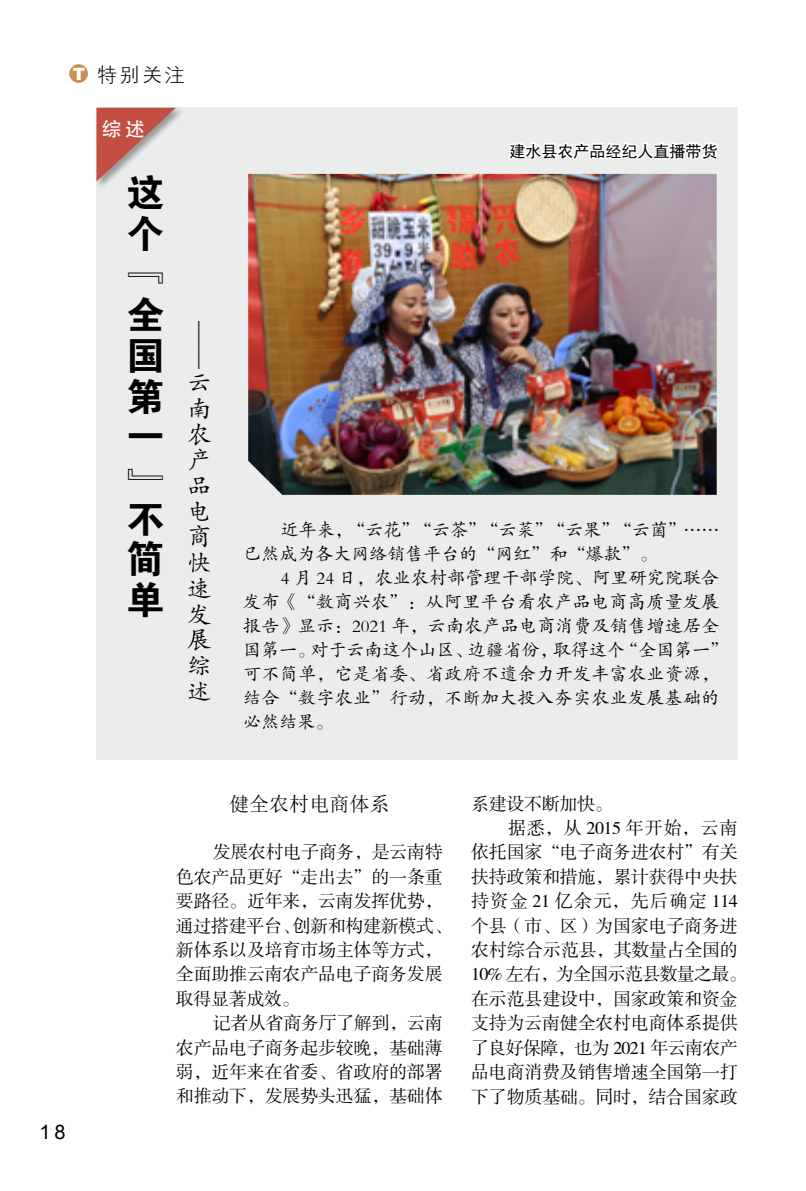
<style>
.page{position:relative;width:806px;height:1191px;background:#fff}
.page>*{position:absolute;margin:0;border:0;box-sizing:border-box;transform-origin:0 0}
.t1{font:38px/40.6px "FZDHTJW GB1 0";color:#000;text-align:justify}
.t2{font:24px/25.6px "FZKTK GBK1 0";color:#000;text-align:justify}
.t3{font:20px "Sim Sun";color:#000}
.t4{font:20px "FZXH1 JW GB1 0";color:#000}
.t5{font:20px "Arial";color:#000}
.t6{font:20px "FZHTK GBK1 0";color:#fff}
.t7{font:18px/24.4px "FZSSK GBK1 0";letter-spacing:-.015em;color:#000}
.t8{font:18px/24px "FZKTK GBK1 0";letter-spacing:.01em;color:#000}
.t9{font:18px "FZSSK GBK1 0";letter-spacing:-.04em;color:#000}
.t10{font:18px "FZSSK GBK1 0";letter-spacing:.08em;color:#000}
.t11{font:18px "FZSSK GBK1 0";letter-spacing:.06em;color:#000}
.t12{font:16px "Sim Hei";color:#000}
.s1{font-family:"Arial";font-weight:900;font-size:17px;color:#fff}
</style>
<div class="page">
<div style="left:69px;top:64px;width:19px;height:19px;background:#c98f56;border-radius:50%"></div>
<div style="left:96px;top:108px;width:641px;height:652px;background:#ebecec"></div>
<img style="left:248px;top:174px;width:468px;height:321px">
<svg style="left:508px;top:142px;width:211px;height:18px"></svg>
<div style="left:95px;top:107px;width:90px;height:84px;background:#ebecec"></div>
<svg style="left:96px;top:108px;width:80px;height:73px"></svg>
<p class="t4" style="left:73px;top:64px;width:113px"><span class="s1">T</span> 特别关注</p>
<p class="t6" style="left:102px;top:118px;width:45px">综 述</p>
<h1 class="t1" style="left:126px;top:173px;width:38px">这个﹃全国第一﹄不简单</h1>
<h2 class="t2" style="left:211px;top:321px;width:49px;rotate:90deg">——</h2>
<h2 class="t2" style="left:187px;top:371px;width:25px">云南农产品电商快速发展综述</h2>
<p class="t12" style="left:509px;top:143px;width:210px">建水县农产品经纪人直播带货</p>
<p class="t8" style="left:243px;top:518px;width:477px;text-indent:37px">近年来，“云花”“云茶”“云菜”“云果”“云菌”……已然成为各大网络销售平台的“网红”和“爆款”。</p>
<p class="t8" style="left:243px;top:566px;width:486px;text-indent:37px">4 月 24 日，农业农村部管理干部学院、阿里研究院联合发布《“数商兴农”：从阿里平台看农产品电商高质量发展报告》显示：2021 年，云南农产品电商消费及销售增速居全国第一。对于云南这个山区、边疆省份，取得这个“全国第一”可不简单，它是省委、省政府不遗余力开发丰富农业资源，结合“数字农业”行动，不断加大投入夯实农业发展基础的必然结果。</p>
<p class="t5" style="left:39px;top:1118px;width:28px">18</p>
<p class="t3" style="left:229px;top:794px;width:161px">健全农村电商体系</p>
<p class="t7" style="left:176px;top:841px;width:277px;text-indent:37px">发展农村电子商务，是云南特色农产品更好“走出去”的一条重要路径。近年来，云南发挥优势，通过搭建平台、创新和构建新模式、新体系以及培育市场主体等方式，全面助推云南农产品电子商务发展取得显著成效。</p>
<p class="t7" style="left:176px;top:1011px;width:268px;text-align:justify;text-indent:37px">记者从省商务厅了解到，云南农产品电子商务起步较晚，基础薄弱，近年来在省委、省政府的部署和推动下，发展势头迅猛，基础体</p>
<p class="t7" style="left:471px;top:792px;width:143px">系建设不断加快。</p>
<p class="t11" style="left:507px;top:818px;width:231px">据悉，从 2015 年开始，云南</p>
<p class="t7" style="left:471px;top:841px;width:268px">依托国家“电子商务进农村”有关</p>
<p class="t7" style="left:471px;top:865px;width:268px">扶持政策和措施，累计获得中央扶</p>
<p class="t10" style="left:471px;top:891px;width:268px">持资金 21 亿余元，先后确定 114</p>
<p class="t7" style="left:471px;top:914px;width:268px">个县（市、区）为国家电子商务进</p>
<p class="t7" style="left:471px;top:938px;width:268px">农村综合示范县，其数量占全国的</p>
<p class="t9" style="left:471px;top:965px;width:277px">10% 左右，为全国示范县数量之最。</p>
<p class="t7" style="left:471px;top:987px;width:268px">在示范县建设中，国家政策和资金</p>
<p class="t7" style="left:471px;top:1012px;width:268px">支持为云南健全农村电商体系提供</p>
<p class="t9" style="left:471px;top:1038px;width:268px">了良好保障，也为 2021 年云南农产</p>
<p class="t7" style="left:471px;top:1060px;width:268px">品电商消费及销售增速全国第一打</p>
<p class="t7" style="left:471px;top:1085px;width:268px">下了物质基础。同时，结合国家政</p>
</div>
